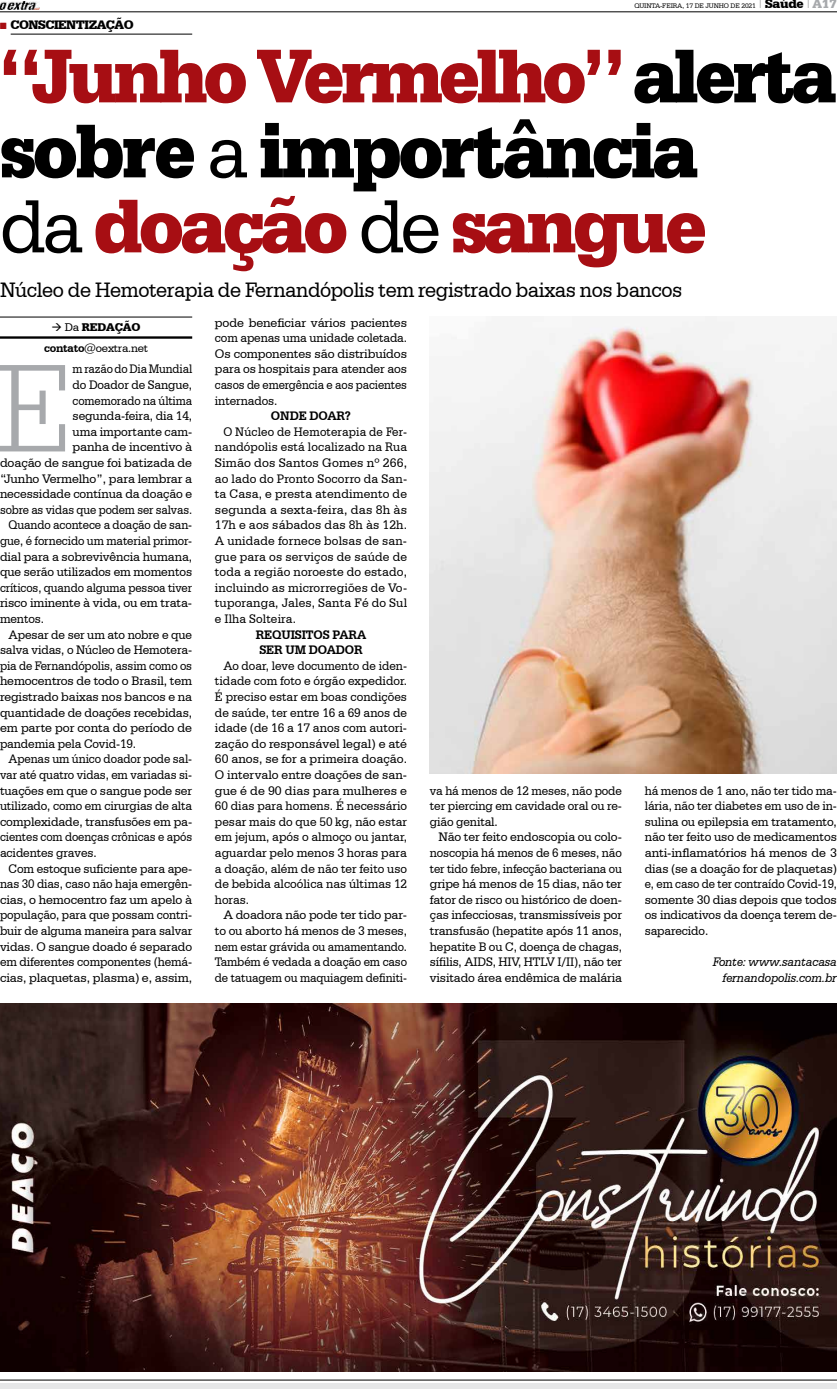
<style>
.page{position:relative;width:837px;height:1389px;background:#fff}
.page>*{position:absolute;margin:0;border:0;box-sizing:border-box;transform-origin:0 0}
.t1{font:300 133.7px "Serifa BT";color:#a7a9ac;scale:.95 1}
.t2{font:900 80px/75px "Serifa BT";letter-spacing:-.05em;color:#a70e13;scale:.93 1}
.t3{font:22px "Serifa BT";letter-spacing:-.02em;color:#000;scale:.95 1}
.t4{font:13px/15.6px "Serifa BT";letter-spacing:-.01em;color:#000;text-align:justify}
.t5{font:13px/15.6px "Serifa BT";letter-spacing:-.01em;color:#000;text-align:justify;scale:.94 1}
.t6{font:13px/15.6px "Serifa BT";letter-spacing:-.01em;color:#000;text-align:justify;scale:.95 1}
.t7{font:13px/15.6px "Serifa BT";letter-spacing:-.01em;color:#000;text-align:justify;scale:.93 1}
.t8{font:13px "Serifa BT";letter-spacing:-.01em;color:#000;scale:.91 1}
.t9{font:13px "Serifa BT";letter-spacing:-.01em;color:#000;scale:.92 1}
.t10{font:13px "Serifa BT";letter-spacing:-.01em;color:#000;scale:.96 1}
.t11{font:13px "Serifa BT";letter-spacing:-.01em;color:#000;scale:.9 1}
.t12{font:italic 13px/15.6px "Serifa BT";letter-spacing:-.01em;color:#000;text-align:right;scale:.95 1}
.t13{font:700 13px/15.6px "Serifa BT";letter-spacing:-.01em;color:#000;scale:.95 1}
.t14{font:900 13px "Serifa BT";color:#000}
.t15{font:11.8px/20.8px "Serifa BT";letter-spacing:-.02em;color:#000;text-align:center}
.t16{font:7px "Serifa BT";letter-spacing:-.02em;color:#000}
.s1{color:#a70e13}
.s2{font-weight:900;font-size:13px}
.s3{font-weight:900;font-size:13px;color:#a7a9ac}
.s4{color:#000}
.s5{font-weight:400;color:#000}
.s6{font-weight:900}
.s7{font-weight:700}
</style>
<div class="page">
<div style="left:0;top:1383px;width:836px;height:6px;background:#e6e7e8"></div>
<hr style="left:0;top:1380px;width:836px;height:1px;background:#000">
<hr style="left:0;top:12px;width:836px;height:1px;background:#000">
<img style="left:0;top:1px;width:39px;height:8px">
<hr style="left:0;top:317px;width:192px;height:1px;background:#000">
<hr style="left:0;top:336px;width:192px;height:3px;background:#000">
<hr style="left:11px;top:34px;width:181px;height:1px;background:#000">
<img style="left:429px;top:317px;width:407px;height:456px">
<img style="left:0;top:1003px;width:836px;height:368px">
<p class="t14" style="left:0;top:17px;width:20px"><span class="s1">→</span> conscientiza</p>
<p class="t14" style="left:106px;top:17px;width:27px">ção</p>
<p class="t16" style="left:634px;top:1px;width:204px">QUINTA-FEIRA, 17 DE JUNHO DE 2021 <sup>|</sup> <span class="s2">Saúde</span> <sup>|</sup> <span class="s3">A17</span></p>
<h2 class="t2" style="left:0;top:36px;width:900px">“Junho Vermelho” <span class="s4">alerta sobre</span> <span class="s5">a</span> <span class="s4">importância<br></span><span class="s5">da</span> doação <span class="s5">de</span> sangue</h2>
<h3 class="t3" style="left:0;top:276px;width:719px">Núcleo de Hemoterapia de Fernandópolis tem registrado baixas nos bancos</h3>
<p class="t15" style="left:44px;top:316px;width:106px">→ Da <span class="s6">Redação </span><span class="s7">contato</span>@oextra.net</p>
<h1 class="t1" style="left:-4px;top:330px;width:84px">E</h1>
<p class="t11" style="left:73px;top:361px;width:134px">m razão do Dia Mundial</p>
<p class="t6" style="left:73px;top:377px;width:127px">do Doador de Sangue,</p>
<p class="t8" style="left:73px;top:393px;width:133px">comemorado na última</p>
<p class="t10" style="left:73px;top:408px;width:126px">segunda-feira, dia 14,</p>
<p class="t10" style="left:73px;top:424px;width:126px">uma importante cam-</p>
<p class="t4" style="left:73px;top:439px;width:121px">panha de incentivo à</p>
<p class="t4" style="left:0;top:455px;width:194px">doação de sangue foi batizada de</p>
<p class="t4" style="left:0;top:470px;width:193px">“Junho Vermelho”, para lembrar a</p>
<p class="t4" style="left:0;top:486px;width:194px">necessidade contínua da doação e</p>
<p class="t11" style="left:0;top:502px;width:215px">sobre as vidas que podem ser salvas.</p>
<p class="t9" style="left:9px;top:517px;width:201px">Quando acontece a doação de san-</p>
<p class="t9" style="left:0;top:533px;width:210px">gue, é fornecido um material primor-</p>
<p class="t4" style="left:0;top:548px;width:194px">dial para a sobrevivência humana,</p>
<p class="t10" style="left:0;top:564px;width:202px">que serão utilizados em momentos</p>
<p class="t8" style="left:0;top:580px;width:212px">críticos, quando alguma pessoa tiver</p>
<p class="t4" style="left:0;top:595px;width:194px">risco iminente à vida, ou em trata-</p>
<p class="t6" style="left:0;top:611px;width:48px">mentos.</p>
<p class="t6" style="left:9px;top:626px;width:195px">Apesar de ser um ato nobre e que</p>
<p class="t6" style="left:0;top:642px;width:204px">salva vidas, o Núcleo de Hemotera-</p>
<p class="t8" style="left:0;top:658px;width:212px">pia de Fernandópolis, assim como os</p>
<p class="t4" style="left:0;top:673px;width:194px">hemocentros de todo o Brasil, tem</p>
<p class="t4" style="left:0;top:689px;width:194px">registrado baixas nos bancos e na</p>
<p class="t4" style="left:0;top:704px;width:194px">quantidade de doações recebidas,</p>
<p class="t4" style="left:0;top:720px;width:193px">em parte por conta do período de</p>
<p class="t6" style="left:0;top:736px;width:145px">pandemia pela Covid-19.</p>
<p class="t9" style="left:9px;top:751px;width:201px">Apenas um único doador pode sal-</p>
<p class="t7" style="left:0;top:767px;width:208px">var até quatro vidas, em variadas si-</p>
<p class="t4" style="left:0;top:782px;width:193px">tuações em que o sangue pode ser</p>
<p class="t5" style="left:0;top:798px;width:206px">utilizado, como em cirurgias de alta</p>
<p class="t4" style="left:0;top:814px;width:194px">complexidade, transfusões em pa-</p>
<p class="t8" style="left:0;top:829px;width:212px">cientes com doenças crônicas e após</p>
<p class="t6" style="left:0;top:845px;width:103px">acidentes graves.</p>
<p class="t6" style="left:9px;top:860px;width:195px">Com estoque suficiente para ape-</p>
<p class="t7" style="left:0;top:876px;width:208px">nas 30 dias, caso não haja emergên-</p>
<p class="t4" style="left:0;top:892px;width:194px">cias, o hemocentro faz um apelo à</p>
<p class="t5" style="left:0;top:907px;width:206px">população, para que possam contri-</p>
<p class="t5" style="left:0;top:923px;width:206px">buir de alguma maneira para salvar</p>
<p class="t4" style="left:0;top:938px;width:193px">vidas. O sangue doado é separado</p>
<p class="t6" style="left:0;top:954px;width:204px">em diferentes componentes (hemá-</p>
<p class="t4" style="left:0;top:970px;width:194px">cias, plaquetas, plasma) e, assim,</p>
<p class="t4" style="left:215px;top:314px;width:194px">pode beneficiar vários pacientes com apenas uma unidade coletada.<br>Os componentes são distribuídos para os hospitais para atender aos casos de emergência e aos pacientes internados.</p>
<p class="t13" style="left:271px;top:408px;width:86px">ONDE DOAR?</p>
<p class="t7" style="left:215px;top:424px;width:208px;text-indent:9px">O Núcleo de Hemoterapia de Fer&shy;nandópolis está localizado na Rua Simão dos Santos Gomes nº 266, ao lado do Pronto Socorro da San&shy;ta Casa, e presta atendimento de segunda a sexta-feira, das 8h às 17h e aos sábados das 8h às 12h.<br>A unidade fornece bolsas de san&shy;gue para os serviços de saúde de toda a região noroeste do estado, incluindo as microrregiões de Vo&shy;tuporanga, Jales, Santa Fé do Sul e Ilha Solteira.</p>
<p class="t13" style="left:256px;top:626px;width:118px">REQUISITOS PARA<br>SER UM DOADOR</p>
<p class="t5" style="left:215px;top:658px;width:206px;text-indent:9px">Ao doar, leve documento de iden&shy;tidade com foto e órgão expedidor.<br>É preciso estar em boas condições de saúde, ter entre 16 a 69 anos de idade (de 16 a 17 anos com autori&shy;zação do responsável legal) e até 60 anos, se for a primeira doação.<br>O intervalo entre doações de san&shy;gue é de 90 dias para mulheres e 60 dias para homens. É necessário pesar mais do que 50 kg, não estar em jejum, após o almoço ou jantar, aguardar pelo menos 3 horas para a doação, além de não ter feito uso de bebida alcoólica nas últimas 12 horas.</p>
<p class="t4" style="left:215px;top:907px;width:194px;text-indent:9px">A doadora não pode ter tido par&shy;to ou aborto há menos de 3 meses, nem estar grávida ou amamentando.<br>Também é vedada a doação em caso de tatuagem ou maquiagem definiti-</p>
<p class="t5" style="left:429px;top:782px;width:206px">va há menos de 12 meses, não pode ter piercing em cavidade oral ou re&shy;gião genital.</p>
<p class="t4" style="left:429px;top:829px;width:194px;text-indent:9px">Não ter feito endoscopia ou colo&shy;noscopia há menos de 6 meses, não ter tido febre, infecção bacteriana ou gripe há menos de 15 dias, não ter fator de risco ou histórico de doen&shy;ças infecciosas, transmissíveis por transfusão (hepatite após 11 anos, hepatite B ou C, doença de chagas, sífilis, AIDS, HIV, HTLV I/II), não ter visitado área endêmica de malária</p>
<p class="t6" style="left:644px;top:782px;width:204px">há menos de 1 ano, não ter tido ma&shy;lária, não ter diabetes em uso de in&shy;sulina ou epilepsia em tratamento, não ter feito uso de medicamentos anti-inflamatórios há menos de 3 dias (se a doação for de plaquetas) e, em caso de ter contraído Covid-19, somente 30 dias depois que todos os indicativos da doença terem de&shy;saparecido.</p>
<p class="t12" style="left:712px;top:954px;width:132px">Fonte: www.santacasa fernandopolis.com.br</p>
</div>
